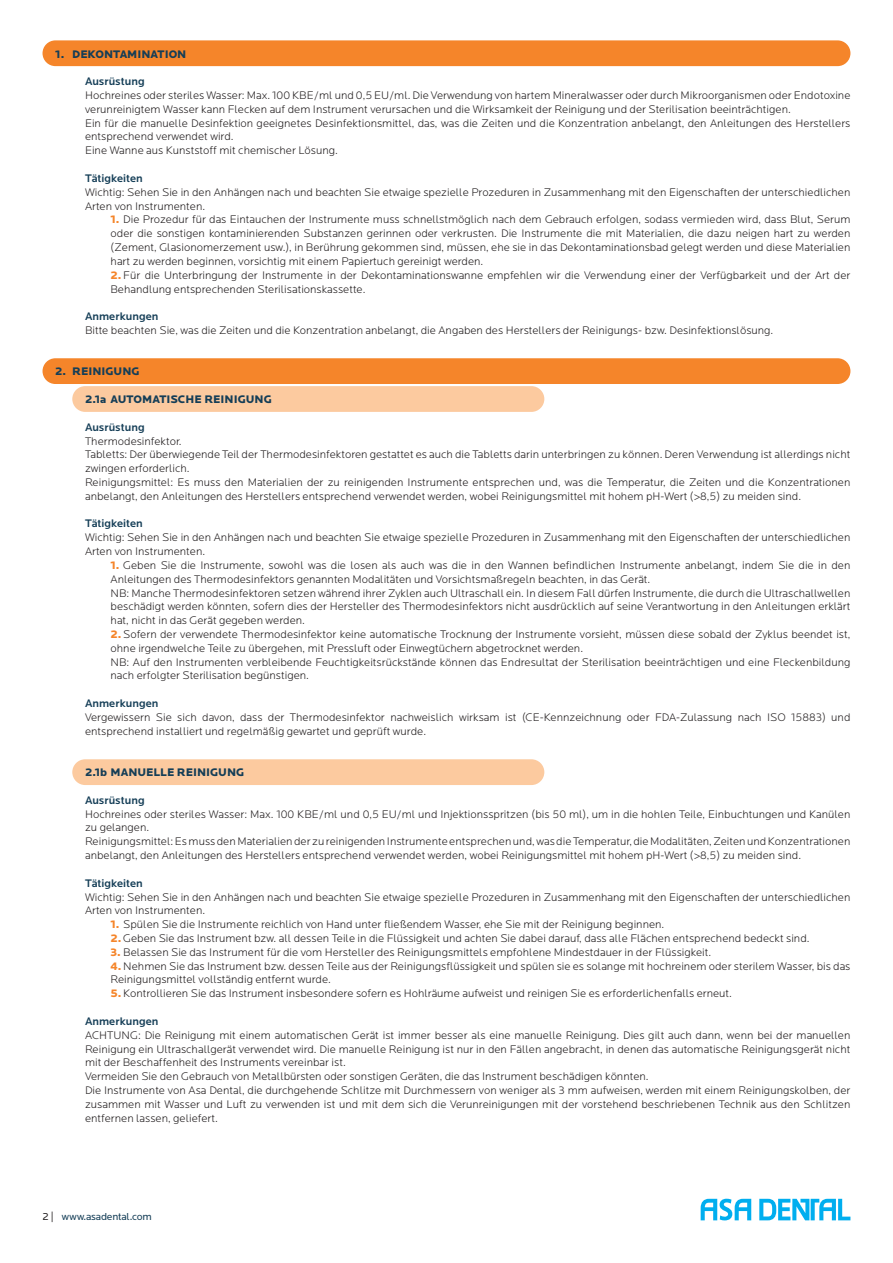
<style>
.page{position:relative;width:893px;height:1263px;background:#fff}
.page>*{position:absolute;margin:0;border:0;box-sizing:border-box;transform-origin:0 0}
.t1{font:300 11.4px/13.8px "Locator";color:#231f20}
.t2{font:500 11.4px "Locator";color:#153e57}
.t3{font:900 11.4px "Locator";color:#153e57}
.t4{font:10.5px "Locator";letter-spacing:-.02em;color:#153e57}
.s1{font-weight:900;color:#f5852a}
.s2{color:#231f20}
</style>
<div class="page">
<svg style="left:701px;top:1199px;width:149px;height:21px"></svg>
<div style="left:43px;top:358px;width:807px;height:26px;background:#f5852a;border-radius:13px"></div>
<div style="left:71px;top:385px;width:474px;height:28px;background:#fcca9f;border-radius:14px"></div>
<div style="left:70px;top:384px;width:476px;height:30px;border:2px solid #fff;border-radius:14px"></div>
<div style="left:71px;top:758px;width:474px;height:28px;background:#fcca9f;border-radius:14px"></div>
<div style="left:70px;top:757px;width:476px;height:30px;border:2px solid #fff;border-radius:14px"></div>
<div style="left:43px;top:40px;width:807px;height:26px;background:#f5852a;border-radius:13px"></div>
<p class="t3" style="left:55px;top:47px;width:133px">1. DEKONTAMINATION</p>
<p class="t2" style="left:85px;top:75px;width:61px">Ausrüstung</p>
<p class="t1" style="left:85px;top:89px;width:767px">Hochreines oder steriles Wasser: Max. 100 KBE/ml und 0,5 EU/ml. Die Verwendung von hartem Mineralwasser oder durch Mikroorganismen oder Endotoxine verunreinigtem Wasser kann Flecken auf dem Instrument verursachen und die Wirksamkeit der Reinigung und der Sterilisation beeinträchtigen.<br>Ein für die manuelle Desinfektion geeignetes Desinfektionsmittel, das, was die Zeiten und die Konzentration anbelangt, den Anleitungen des Herstellers entsprechend verwendet wird.<br>Eine Wanne aus Kunststoff mit chemischer Lösung.</p>
<p class="t2" style="left:85px;top:172px;width:59px">Tätigkeiten</p>
<p class="t1" style="left:85px;top:185px;width:767px">Wichtig: Sehen Sie in den Anhängen nach und beachten Sie etwaige spezielle Prozeduren in Zusammenhang mit den Eigenschaften der unterschiedlichen<br>Arten von Instrumenten.</p>
<p class="t1" style="left:111px;top:213px;width:741px;text-align:justify"><span class="s1">1.</span> Die Prozedur für das Eintauchen der Instrumente muss schnellstmöglich nach dem Gebrauch erfolgen, sodass vermieden wird, dass Blut, Serum oder die sonstigen kontaminierenden Substanzen gerinnen oder verkrusten. Die Instrumente die mit Materialien, die dazu neigen hart zu werden (Zement, Glasionomerzement usw.), in Berührung gekommen sind, müssen, ehe sie in das Dekontaminationsbad gelegt werden und diese Materialien hart zu werden beginnen, vorsichtig mit einem Papiertuch gereinigt werden.</p>
<p class="t1" style="left:111px;top:268px;width:741px"><span class="s1">2.</span> Für die Unterbringung der Instrumente in der Dekontaminationswanne empfehlen wir die Verwendung einer der Verfügbarkeit und der Art der<br>Behandlung entsprechenden Sterilisationskassette.</p>
<p class="t2" style="left:85px;top:310px;width:75px">Anmerkungen</p>
<p class="t1" style="left:85px;top:324px;width:690px">Bitte beachten Sie, was die Zeiten und die Konzentration anbelangt, die Angaben des Herstellers der Reinigungs- bzw. Desinfektionslösung.</p>
<p class="t3" style="left:55px;top:365px;width:86px">2. REINIGUNG</p>
<p class="t3" style="left:85px;top:392px;width:188px">2.1a AUTOMATISCHE REINIGUNG</p>
<p class="t2" style="left:85px;top:420px;width:61px">Ausrüstung</p>
<p class="t1" style="left:85px;top:434px;width:767px">Thermodesinfektor.<br>Tabletts: Der überwiegende Teil der Thermodesinfektoren gestattet es auch die Tabletts darin unterbringen zu können. Deren Verwendung ist allerdings nicht zwingen erforderlich.<br>Reinigungsmittel: Es muss den Materialien der zu reinigenden Instrumente entsprechen und, was die Temperatur, die Zeiten und die Konzentrationen anbelangt, den Anleitungen des Herstellers entsprechend verwendet werden, wobei Reinigungsmittel mit hohem pH-Wert (&gt;8,5) zu meiden sind.</p>
<p class="t2" style="left:85px;top:517px;width:59px">Tätigkeiten</p>
<p class="t1" style="left:85px;top:531px;width:767px">Wichtig: Sehen Sie in den Anhängen nach und beachten Sie etwaige spezielle Prozeduren in Zusammenhang mit den Eigenschaften der unterschiedlichen<br>Arten von Instrumenten.</p>
<p class="t1" style="left:111px;top:559px;width:741px"><span class="s1">1.</span> Geben Sie die Instrumente, sowohl was die losen als auch was die in den Wannen befindlichen Instrumente anbelangt, indem Sie die in den Anleitungen des Thermodesinfektors genannten Modalitäten und Vorsichtsmaßregeln beachten, in das Gerät.<br>NB: Manche Thermodesinfektoren setzen während ihrer Zyklen auch Ultraschall ein. In diesem Fall dürfen Instrumente, die durch die Ultraschallwellen beschädigt werden könnten, sofern dies der Hersteller des Thermodesinfektors nicht ausdrücklich auf seine Verantwortung in den Anleitungen erklärt hat, nicht in das Gerät gegeben werden.<br><span class="s1">2.</span>Sofern der verwendete Thermodesinfektor keine automatische Trocknung der Instrumente vorsieht, müssen diese sobald der Zyklus beendet ist, ohne irgendwelche Teile zu übergehen, mit Pressluft oder Einwegtüchern abgetrocknet werden.<br>NB: Auf den Instrumenten verbleibende Feuchtigkeitsrückstände können das Endresultat der Sterilisation beeinträchtigen und eine Fleckenbildung nach erfolgter Sterilisation begünstigen.</p>
<p class="t2" style="left:85px;top:697px;width:75px">Anmerkungen</p>
<p class="t1" style="left:85px;top:710px;width:767px">Vergewissern Sie sich davon, dass der Thermodesinfektor nachweislich wirksam ist (CE-Kennzeichnung oder FDA-Zulassung nach ISO 15883) und entsprechend installiert und regelmäßig gewartet und geprüft wurde.</p>
<p class="t3" style="left:85px;top:765px;width:161px">2.1b MANUELLE REINIGUNG</p>
<p class="t2" style="left:85px;top:794px;width:61px">Ausrüstung</p>
<p class="t1" style="left:85px;top:807px;width:767px">Hochreines oder steriles Wasser: Max. 100 KBE/ml und 0,5 EU/ml und Injektionsspritzen (bis 50 ml), um in die hohlen Teile, Einbuchtungen und Kanülen zu gelangen.<br>Reinigungsmittel: Es muss den Materialien der zu reinigenden Instrumente entsprechen und, was die Temperatur, die Modalitäten, Zeiten und Konzentrationen anbelangt, den Anleitungen des Herstellers entsprechend verwendet werden, wobei Reinigungsmittel mit hohem pH-Wert (&gt;8,5) zu meiden sind.</p>
<p class="t2" style="left:85px;top:876px;width:59px">Tätigkeiten</p>
<p class="t1" style="left:85px;top:890px;width:767px">Wichtig: Sehen Sie in den Anhängen nach und beachten Sie etwaige spezielle Prozeduren in Zusammenhang mit den Eigenschaften der unterschiedlichen<br>Arten von Instrumenten.</p>
<p class="t1" style="left:111px;top:918px;width:701px"><span class="s1">1.</span> Spülen Sie die Instrumente reichlich von Hand unter fließendem Wasser, ehe Sie mit der Reinigung beginnen.<br><span class="s1">2.</span>Geben Sie das Instrument bzw. all dessen Teile in die Flüssigkeit und achten Sie dabei darauf, dass alle Flächen entsprechend bedeckt sind.</p>
<p class="t1" style="left:111px;top:945px;width:602px"><span class="s1">3.</span> Belassen Sie das Instrument für die vom Hersteller des Reinigungsmittels empfohlene Mindestdauer in der Flüssigkeit.</p>
<p class="t1" style="left:111px;top:959px;width:741px"><span class="s1">4.</span> Nehmen Sie das Instrument bzw. dessen Teile aus der Reinigungsflüssigkeit und spülen sie es solange mit hochreinem oder sterilem Wasser, bis das<br>Reinigungsmittel vollständig entfernt wurde.<br><span class="s1">5.</span>Kontrollieren Sie das Instrument insbesondere sofern es Hohlräume aufweist und reinigen Sie es erforderlichenfalls erneut.</p>
<p class="t2" style="left:85px;top:1015px;width:75px">Anmerkungen</p>
<p class="t1" style="left:85px;top:1028px;width:767px">ACHTUNG: Die Reinigung mit einem automatischen Gerät ist immer besser als eine manuelle Reinigung. Dies gilt auch dann, wenn bei der manuellen Reinigung ein Ultraschallgerät verwendet wird. Die manuelle Reinigung ist nur in den Fällen angebracht, in denen das automatische Reinigungsgerät nicht mit der Beschaffenheit des Instruments vereinbar ist.<br>Vermeiden Sie den Gebrauch von Metallbürsten oder sonstigen Geräten, die das Instrument beschädigen könnten.<br>Die Instrumente von Asa Dental, die durchgehende Schlitze mit Durchmessern von weniger als 3 mm aufweisen, werden mit einem Reinigungskolben, der zusammen mit Wasser und Luft zu verwenden ist und mit dem sich die Verunreinigungen mit der vorstehend beschriebenen Technik aus den Schlitzen entfernen lassen, geliefert.</p>
<p class="t4" style="left:43px;top:1211px;width:111px"><span class="s2">2 |</span> www.asadental.com</p>
</div>
